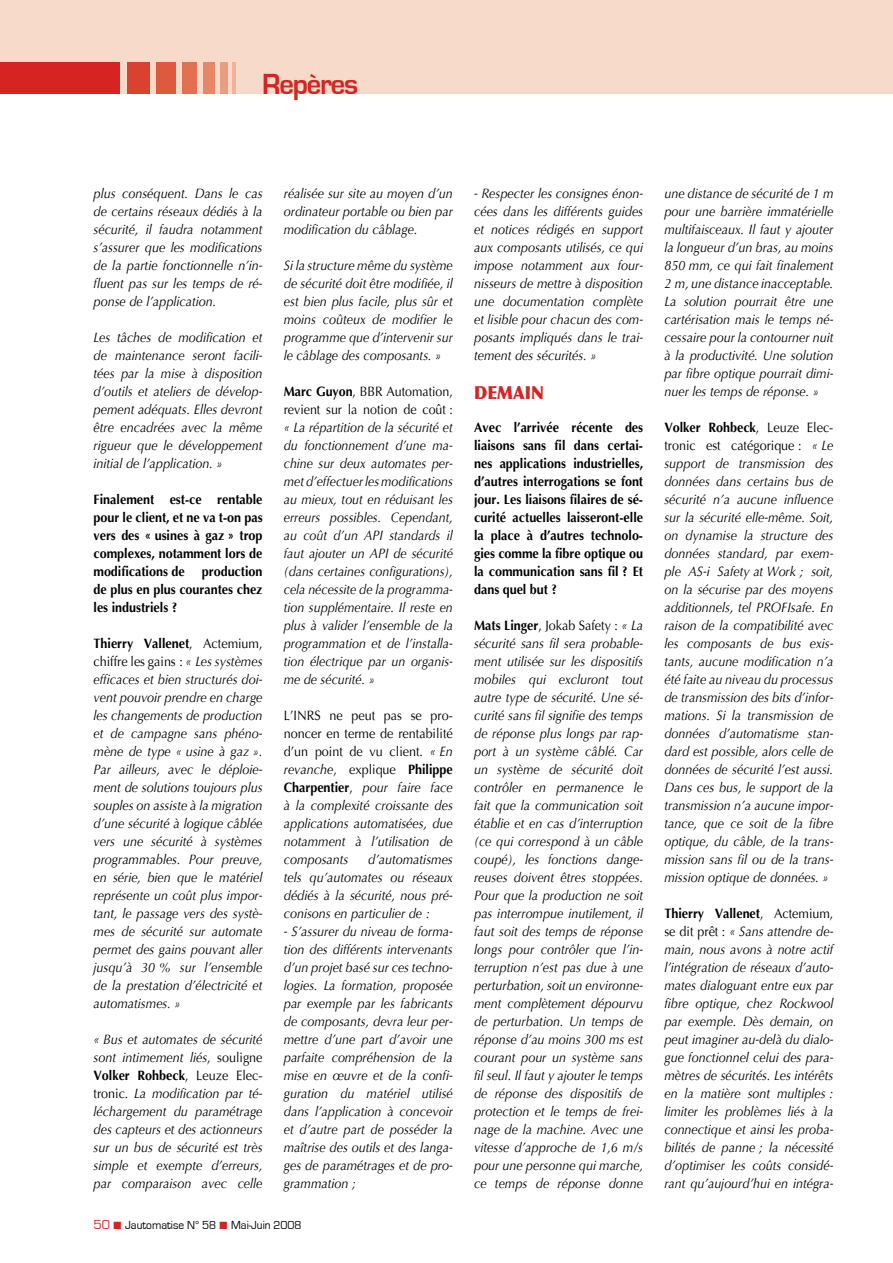
<style>
.page{position:relative;width:893px;height:1263px;background:#fff}
.page>*{position:absolute;margin:0;border:0;box-sizing:border-box;transform-origin:0 0}
.t1{font:700 30px "Eurostile";letter-spacing:-.04em;color:#d52422;scale:.95 1}
.t2{font:900 18px "Optima";color:#d52422;scale:.9 1}
.t3{font:italic 13.5px/18px "Optima";color:#000;text-align:justify;scale:.93 1}
.t4{font:700 13.5px/18px "Optima";color:#000;text-align:justify;scale:.93 1}
.t5{font:italic 13.5px/18px "Optima";color:#000;text-align:justify;scale:.92 1}
.t6{font:13.5px/18px "Optima";color:#000;scale:.92 1}
.t7{font:12px "Eurostile";color:#000;scale:.95 1}
.s1{font-weight:700;font-style:normal}
.s2{font-style:normal}
.s3{font-weight:700}
.s4{font-size:13.5px;color:#d52422}
.s5{color:#d52422}
</style>
<div class="page">
<div style="left:0;top:0;width:893px;height:94px;background:#f8dacb"></div>
<div style="left:0;top:62px;width:120px;height:32px;background:#d52422"></div>
<div style="left:128px;top:62px;width:22px;height:32px;background:#d9422f"></div>
<div style="left:157px;top:62px;width:19px;height:32px;background:#dd5a3e"></div>
<div style="left:182px;top:62px;width:15px;height:32px;background:#e17151"></div>
<div style="left:203px;top:62px;width:11px;height:32px;background:#e68868"></div>
<div style="left:220px;top:62px;width:7px;height:32px;background:#ea9d7f"></div>
<hr style="left:232px;top:62px;width:4px;height:32px;background:#efb298">
<h1 class="t1" style="left:262px;top:68px;width:103px">Repères</h1>
<p class="t3" style="left:94px;top:185px;width:183px">plus conséquent. Dans le cas de certains réseaux dédiés à la sécurité, il faudra notamment s’assurer que les modifications de la partie fonctionnelle n’in&shy;fluent pas sur les temps de ré&shy;ponse de l’application.</p>
<p class="t3" style="left:94px;top:329px;width:183px">Les tâches de modification et de maintenance seront facili&shy;tées par la mise à disposition d’outils et ateliers de dévelop&shy;pement adéquats. Elles devront être encadrées avec la même rigueur que le développement initial de l’application. »</p>
<p class="t4" style="left:94px;top:491px;width:183px">Finalement est-ce rentable pour le client, et ne va t-on pas vers des « usines à gaz » trop complexes, notamment lors de modifications de</p>
<p class="t4" style="left:94px;top:563px;width:183px;text-indent:108px">production de plus en plus courantes chez les industriels ?</p>
<p class="t3" style="left:94px;top:635px;width:183px"><span class="s1">Thierry Vallenet</span><span class="s2">, Actemium, chiffre les gains :</span> « Les systèmes efficaces et bien structurés doi&shy;vent pouvoir prendre en charge les changements de production et de campagne sans phéno&shy;mène de type « usine à gaz ».<br>Par ailleurs, avec le déploie&shy;ment de solutions toujours plus souples on assiste à la migration d’une sécurité à logique câblée vers une sécurité à systèmes programmables. Pour preuve, en série, bien que le matériel représente un coût plus impor&shy;tant, le passage vers des systè&shy;mes de sécurité sur automate permet des gains pouvant aller jusqu’à 30 % sur l’ensemble de la prestation d’électricité et automatismes. »</p>
<p class="t3" style="left:94px;top:1031px;width:183px">« Bus et automates de sécurité sont intimement liés<span class="s2">, souligne </span><span class="s1">Volker Rohbeck</span><span class="s2">, Leuze Elec&shy;tronic.</span> La modification par té&shy;léchargement du paramétrage des capteurs et des actionneurs sur un bus de sécurité est très simple et exempte d’erreurs, par comparaison avec celle</p>
<p class="t3" style="left:284px;top:185px;width:183px">réalisée sur site au moyen d’un ordinateur portable ou bien par modification du câblage.</p>
<p class="t3" style="left:284px;top:257px;width:183px">Si la structure même du système de sécurité doit être modifiée, il est bien plus facile, plus sûr et moins coûteux de modifier le programme que d’intervenir sur le câblage des composants. »</p>
<p class="t6" style="left:284px;top:383px;width:185px"><span class="s3">Marc Guyon</span>, BBR Automation, revient sur la notion de coût :</p>
<p class="t5" style="left:284px;top:419px;width:185px">« La répartition de la sécurité et du fonctionnement d’une ma&shy;chine sur deux automates per&shy;met d’effectuer les modifications au mieux, tout en réduisant les erreurs possibles. Cependant, au coût d’un API standards il faut ajouter un API de sécurité (dans certaines configurations), cela nécessite de la programma&shy;tion supplémentaire. Il reste en plus à valider l’ensemble de la programmation et de l’installa&shy;tion électrique par un organis&shy;me de sécurité. »</p>
<p class="t3" style="left:284px;top:707px;width:183px"><span class="s2">L’INRS ne peut pas se pro&shy;noncer en terme de rentabilité d’un point de vu client.</span> « En revanche<span class="s2">, explique</span> <span class="s1">Philippe Charpentier</span><span class="s2">,</span> pour faire face à la complexité croissante des applications automatisées, due notamment à l’utilisation de composants</p>
<p class="t3" style="left:284px;top:851px;width:183px;text-indent:84px">d’automatismes tels qu’automates ou réseaux dédiés à la sécurité, nous pré&shy;conisons en particulier de :</p>
<p class="t3" style="left:284px;top:923px;width:183px">- S’assurer du niveau de forma&shy;tion des différents intervenants d’un projet basé sur ces techno&shy;logies. La formation, proposée par exemple par les fabricants de composants, devra leur per&shy;mettre d’une part d’avoir une parfaite compréhension de la mise en œuvre et de la confi&shy;guration du matériel utilisé dans l’application à concevoir et d’autre part de posséder la maîtrise des outils et des langa&shy;ges de paramétrages et de pro&shy;grammation ;</p>
<p class="t7" style="left:94px;top:1218px;width:220px"><span class="s4">50</span> <span class="s5">■</span> Jautomatise N° 58 <span class="s5">■</span> Mai-Juin 2008</p>
<p class="t3" style="left:474px;top:185px;width:183px">- Respecter les consignes énon&shy;cées dans les différents guides et notices rédigés en support aux composants utilisés, ce qui impose notamment aux four&shy;nisseurs de mettre à disposition une documentation complète et lisible pour chacun des com&shy;posants impliqués dans le trai&shy;tement des sécurités. »</p>
<h2 class="t2" style="left:474px;top:381px;width:79px">DEMAIN</h2>
<p class="t4" style="left:474px;top:419px;width:183px">Avec l’arrivée récente des liaisons sans fil dans certai&shy;nes applications industrielles, d’autres interrogations se font jour. Les liaisons filaires de sé&shy;curité actuelles laisseront-elle la place à d’autres technolo&shy;gies comme la fibre optique ou la communication sans fil ? Et dans quel but ?</p>
<p class="t3" style="left:474px;top:617px;width:183px"><span class="s1">Mats Linger</span><span class="s2">, Jokab Safety :</span> « La sécurité sans fil sera probable&shy;ment utilisée sur les dispositifs mobiles qui excluront tout autre type de sécurité. Une sé&shy;curité sans fil signifie des temps de réponse plus longs par rap&shy;port à un système câblé. Car un système de sécurité doit contrôler en permanence le fait que la communication soit établie et en cas d’interruption (ce qui correspond à un câble coupé), les fonctions dange&shy;reuses doivent êtres stoppées.<br>Pour que la production ne soit pas interrompue inutilement, il faut soit des temps de réponse longs pour contrôler que l’in&shy;terruption n’est pas due à une perturbation, soit un environne&shy;ment complètement dépourvu de perturbation. Un temps de réponse d’au moins 300 ms est courant pour un système sans fil seul. Il faut y ajouter le temps de réponse des dispositifs de protection et le temps de frei&shy;nage de la machine. Avec une vitesse d’approche de 1,6 m/s pour une personne qui marche, ce temps de réponse donne</p>
<p class="t3" style="left:664px;top:185px;width:183px">une distance de sécurité de 1 m pour une barrière immatérielle multifaisceaux. Il faut y ajouter la longueur d’un bras, au moins 850 mm, ce qui fait finalement 2 m, une distance inacceptable.<br>La solution pourrait être une cartérisation mais le temps né&shy;cessaire pour la contourner nuit à la productivité. Une solution par fibre optique pourrait dimi&shy;nuer les temps de réponse. »</p>
<p class="t3" style="left:664px;top:419px;width:183px"><span class="s1">Volker Rohbeck</span><span class="s2">, Leuze Elec&shy;tronic est catégorique :</span> « Le support de transmission des données dans certains bus de sécurité n’a aucune influence sur la sécurité elle-même. Soit, on dynamise la structure des données standard, par exem&shy;ple AS-i Safety at Work ; soit, on la sécurise par des moyens additionnels, tel PROFIsafe. En raison de la compatibilité avec les composants de bus exis&shy;tants, aucune modification n’a été faite au niveau du processus de transmission des bits d’infor&shy;mations. Si la transmission de données d’automatisme stan&shy;dard est possible, alors celle de données de sécurité l’est aussi.<br>Dans ces bus, le support de la transmission n’a aucune impor&shy;tance, que ce soit de la fibre optique, du câble, de la trans&shy;mission sans fil ou de la trans&shy;mission optique de données. »</p>
<p class="t3" style="left:664px;top:905px;width:183px"><span class="s1">Thierry Vallenet</span><span class="s2">, Actemium, se dit prêt :</span> « Sans attendre de&shy;main, nous avons à notre actif l’intégration de réseaux d’auto&shy;mates dialoguant entre eux par fibre optique, chez Rockwool par exemple. Dès demain, on peut imaginer au-delà du dialo&shy;gue fonctionnel celui des para&shy;mètres de sécurités. Les intérêts en la matière sont multiples : limiter les problèmes liés à la connectique et ainsi les proba&shy;bilités de panne ; la nécessité d’optimiser les coûts considé&shy;rant qu’aujourd’hui en intégra-</p>
</div>
